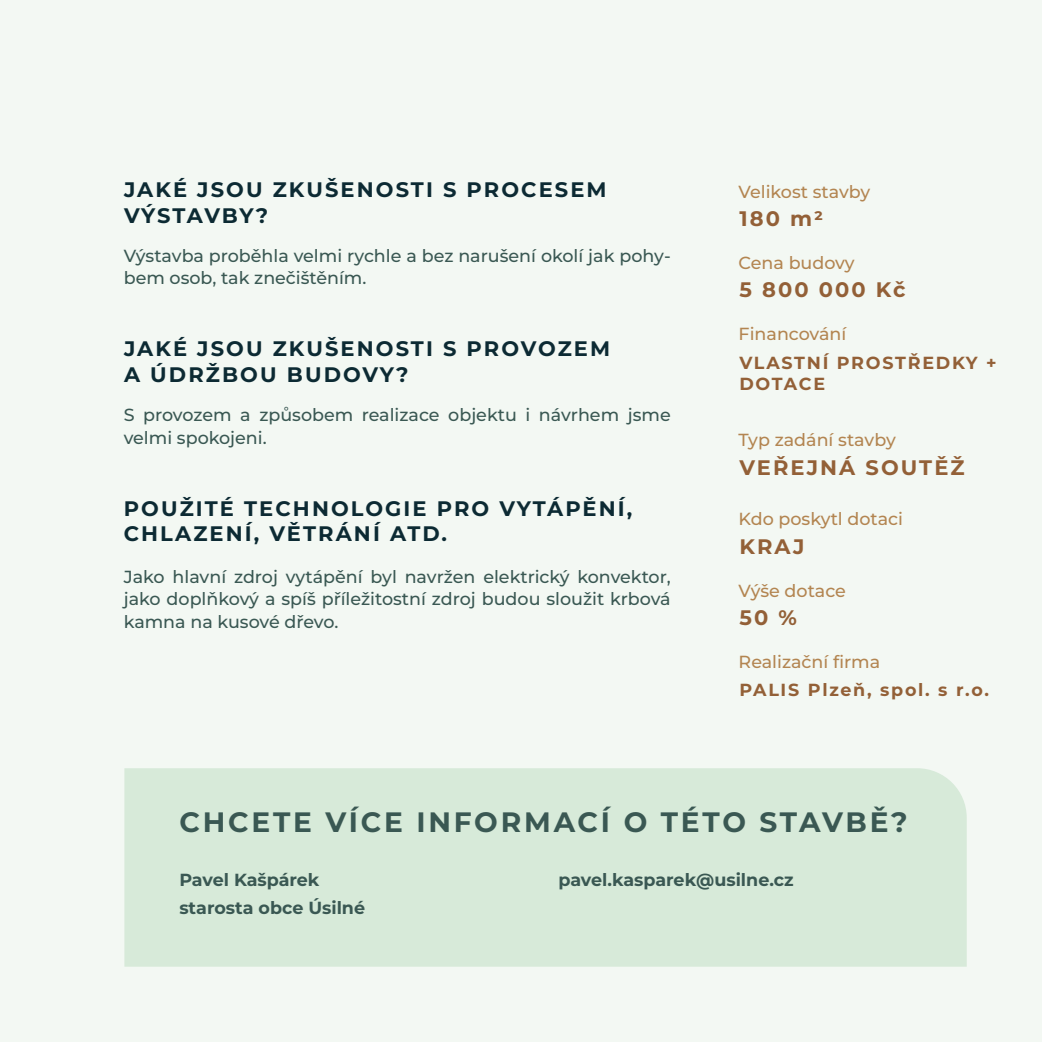
<style>
.page{position:relative;width:1042px;height:1042px;background:#f3f8f3}
.page>*{position:absolute;margin:0;border:0;box-sizing:border-box;transform-origin:0 0}
.t1{font:700 28px "Montserrat";letter-spacing:.1em;color:#3a5853}
.t2{font:700 21px/25.2px "Montserrat";letter-spacing:.1em;color:#0c2a33}
.t3{font:700 21px "Montserrat";letter-spacing:.1em;color:#936037}
.t4{font:500 17.5px/22.8px "Montserrat";color:#3a5853}
.t5{font:500 17.5px "Montserrat";color:#b38551}
.t6{font:700 17.5px/28px "Montserrat";color:#3a5853}
.t7{font:700 17.5px/21px "Montserrat";letter-spacing:.1em;color:#936037}
</style>
<div class="page">
<div style="left:124px;top:768px;width:842px;height:198px;background:#d7ead9"></div>
<p class="t2" style="left:124px;top:177px;width:484px">JAKÉ JSOU ZKUŠENOSTI S PROCESEM<br>VÝSTAVBY?</p>
<p class="t4" style="left:124px;top:243px;width:548px">Výstavba proběhla velmi rychle a bez narušení okolí jak pohy&shy;bem osob, tak znečištěním.</p>
<p class="t2" style="left:124px;top:336px;width:488px">JAKÉ JSOU ZKUŠENOSTI S PROVOZEM<br>A ÚDRŽBOU BUDOVY?</p>
<p class="t4" style="left:124px;top:403px;width:548px">S provozem a způsobem realizace objektu i návrhem jsme velmi spokojeni.</p>
<p class="t2" style="left:124px;top:495px;width:510px">POUŽITÉ TECHNOLOGIE PRO VYTÁPĚNÍ,<br>CHLAZENÍ, VĚTRÁNÍ ATD.</p>
<p class="t4" style="left:124px;top:564px;width:548px;text-align:justify">Jako hlavní zdroj vytápění byl navržen elektrický konvektor, jako doplňkový a spíš příležitostní zdroj budou sloužit krbová kamna na kusové dřevo.</p>
<p class="t5" style="left:738px;top:180px;width:133px">Velikost stavby</p>
<p class="t3" style="left:739px;top:204px;width:85px">180 m2</p>
<p class="t5" style="left:738px;top:251px;width:118px">Cena budovy</p>
<p class="t3" style="left:739px;top:275px;width:168px">5 800 000 Kč</p>
<p class="t5" style="left:738px;top:322px;width:109px">Financování</p>
<p class="t7" style="left:739px;top:351px;width:259px">VLASTNÍ PROSTŘEDKY +<br>DOTACE</p>
<p class="t5" style="left:738px;top:428px;width:159px">Typ zadání stavby</p>
<p class="t3" style="left:739px;top:452px;width:227px">VEŘEJNÁ SOUTĚŽ</p>
<p class="t5" style="left:738px;top:507px;width:166px">Kdo poskytl dotaci</p>
<p class="t3" style="left:739px;top:531px;width:67px">KRAJ</p>
<p class="t5" style="left:738px;top:579px;width:109px">Výše dotace</p>
<p class="t3" style="left:739px;top:602px;width:59px">50 %</p>
<p class="t5" style="left:738px;top:650px;width:143px">Realizační firma</p>
<p class="t7" style="left:739px;top:679px;width:251px">PALIS Plzeň, spol. s r.o.</p>
<h1 class="t1" style="left:179px;top:803px;width:730px">CHCETE VÍCE INFORMACÍ O TÉTO STAVBĚ?</h1>
<p class="t6" style="left:179px;top:865px;width:187px">Pavel Kašpárek starosta obce Úsilné</p>
<p class="t6" style="left:558px;top:865px;width:237px">pavel.kasparek@usilne.cz</p>
</div>
